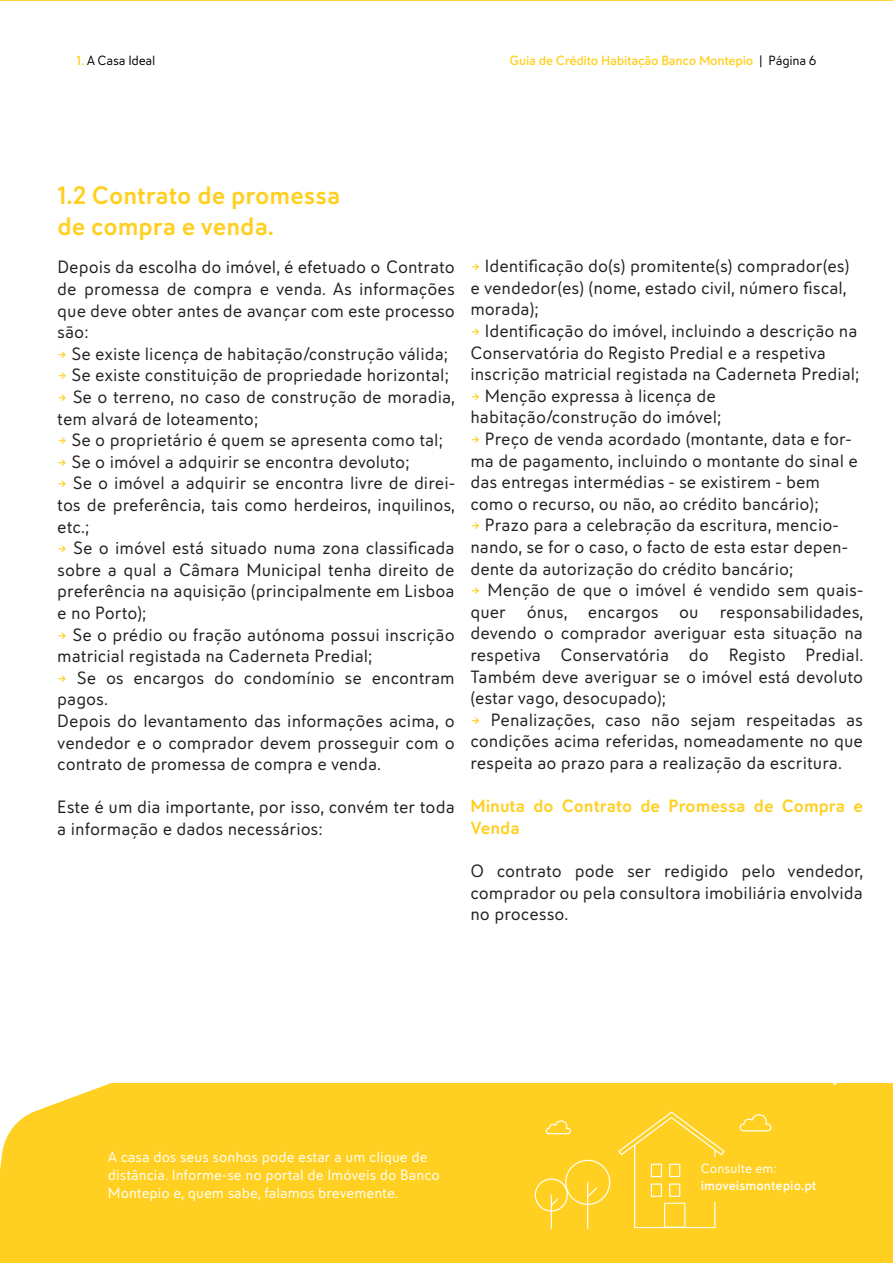
<style>
.page{position:relative;width:893px;height:1263px;background:#fff}
.page>*{position:absolute;margin:0;border:0;box-sizing:border-box;transform-origin:0 0}
.t1{font:600 25.5px/30.6px "Infoma";color:#ffd022}
.t2{font:18px/21.6px "Infoma";color:#231f20}
.t3{font:600 18px/21.6px "Infoma";color:#ffd022}
.t4{font:15px/18px "Infoma";color:#fff}
.t5{font:500 13.5px "Infoma";letter-spacing:-.02em;color:#ffd022}
.t6{font:500 13.5px "Infoma";color:#fff}
.t7{font:13.5px "Infoma";letter-spacing:-.02em;color:#000001}
.t8{font:13.5px "Infoma";color:#fff}
.s1{font-weight:500;color:#ffd022}
.s2{font-weight:400;color:#000001}
.s3{color:#ffd022}
</style>
<div class="page">
<div style="left:0;top:1083px;width:893px;height:180px;background:#ffd022"></div>
<svg style="left:0;top:1083px;width:111px;height:87px"></svg>
<hr style="left:587px;top:1182px;width:1px;height:47px;background:#fff">
<svg style="left:740px;top:1114px;width:31px;height:17px"></svg>
<svg style="left:546px;top:1120px;width:25px;height:14px"></svg>
<svg style="left:618px;top:1112px;width:107px;height:116px"></svg>
<div style="left:691px;top:1157px;width:146px;height:44px;background:#ffd022"></div>
<hr style="left:551px;top:1194px;width:1px;height:35px;background:#fff">
<svg style="left:535px;top:1160px;width:75px;height:51px"></svg>
<p class="t7" style="left:77px;top:51px;width:80px"><span class="s1">1.</span> A Casa Ideal</p>
<p class="t5" style="left:510px;top:50px;width:308px">Guia de Crédito Habitação Banco Montepio <span class="s2">| Página 6</span></p>
<h1 class="t1" style="left:57px;top:179px;width:284px">1.2 Contrato de promessa de compra e venda.</h1>
<p class="t2" style="left:57px;top:256px;width:399px;text-align:justify">Depois da escolha do imóvel, é efetuado o Contrato de promessa de compra e venda. As informações que deve obter antes de avançar com este processo são:</p>
<p class="t2" style="left:57px;top:342px;width:392px"><span class="s3">→</span> Se existe licença de habitação/construção válida;</p>
<p class="t2" style="left:57px;top:364px;width:393px"><span class="s3">→</span> Se existe constituição de propriedade horizontal;</p>
<p class="t2" style="left:57px;top:385px;width:399px"><span class="s3">→</span> Se o terreno, no caso de construção de moradia, tem alvará de loteamento;</p>
<p class="t2" style="left:57px;top:428px;width:387px"><span class="s3">→</span> Se o proprietário é quem se apresenta como tal;</p>
<p class="t2" style="left:57px;top:450px;width:354px"><span class="s3">→</span> Se o imóvel a adquirir se encontra devoluto;</p>
<p class="t2" style="left:57px;top:472px;width:399px;text-align:justify"><span class="s3">→</span> Se o imóvel a adquirir se encontra livre de direi&shy;tos de preferência, tais como herdeiros, inquilinos, etc.;</p>
<p class="t2" style="left:57px;top:536px;width:399px;text-align:justify"><span class="s3">→</span> Se o imóvel está situado numa zona classificada sobre a qual a Câmara Municipal tenha direito de preferência na aquisição (principalmente em Lisboa e no Porto);</p>
<p class="t2" style="left:57px;top:623px;width:399px"><span class="s3">→</span> Se o prédio ou fração autónoma possui inscrição matricial registada na Caderneta Predial;</p>
<p class="t2" style="left:57px;top:666px;width:399px"><span class="s3">→</span> Se os encargos do condomínio se encontram pagos.<br>Depois do levantamento das informações acima, o vendedor e o comprador devem prosseguir com o contrato de promessa de compra e venda.</p>
<p class="t2" style="left:57px;top:796px;width:399px">Este é um dia importante, por isso, convém ter toda a informação e dados necessários:</p>
<p class="t2" style="left:470px;top:255px;width:381px"><span class="s3">→</span> Identificação do(s) promitente(s) comprador(es) e vendedor(es) (nome, estado civil, número fiscal, morada);</p>
<p class="t2" style="left:470px;top:319px;width:391px"><span class="s3">→</span> Identificação do imóvel, incluindo a descrição na<br>Conservatória do Registo Predial e a respetiva inscrição matricial registada na Caderneta Predial;</p>
<p class="t2" style="left:470px;top:384px;width:252px"><span class="s3">→</span> Menção expressa à licença de habitação/construção do imóvel;</p>
<p class="t2" style="left:470px;top:427px;width:389px"><span class="s3">→</span> Preço de venda acordado (montante, data e for&shy;ma de pagamento, incluindo o montante do sinal e das entregas intermédias - se existirem - bem como o recurso, ou não, ao crédito bancário);</p>
<p class="t2" style="left:470px;top:514px;width:379px"><span class="s3">→</span> Prazo para a celebração da escritura, mencio&shy;nando, se for o caso, o facto de esta estar depen&shy;dente da autorização do crédito bancário;</p>
<p class="t2" style="left:470px;top:579px;width:394px;text-align:justify"><span class="s3">→</span> Menção de que o imóvel é vendido sem quais&shy;quer ónus, encargos ou responsabilidades, devendo o comprador averiguar esta situação na respetiva Conservatória do Registo Predial.<br>Também deve averiguar se o imóvel está devoluto (estar vago, desocupado);</p>
<p class="t2" style="left:470px;top:708px;width:394px;text-align:justify"><span class="s3">→</span> Penalizações, caso não sejam respeitadas as condições acima referidas, nomeadamente no que respeita ao prazo para a realização da escritura.</p>
<p class="t3" style="left:470px;top:795px;width:394px">Minuta do Contrato de Promessa de Compra e<br>Venda</p>
<p class="t2" style="left:470px;top:859px;width:395px;text-align:justify">O contrato pode ser redigido pelo vendedor, comprador ou pela consultora imobiliária envolvida no processo.</p>
<p class="t4" style="left:108px;top:1148px;width:333px">A casa dos seus sonhos pode estar a um clique de distância. Informe-se no portal de Imóveis do Banco<br>Montepio e, quem sabe, falamos brevemente.</p>
<p class="t8" style="left:701px;top:1159px;width:77px">Consulte em:</p>
<p class="t6" style="left:701px;top:1176px;width:117px">imoveismontepio.pt</p>
</div>
